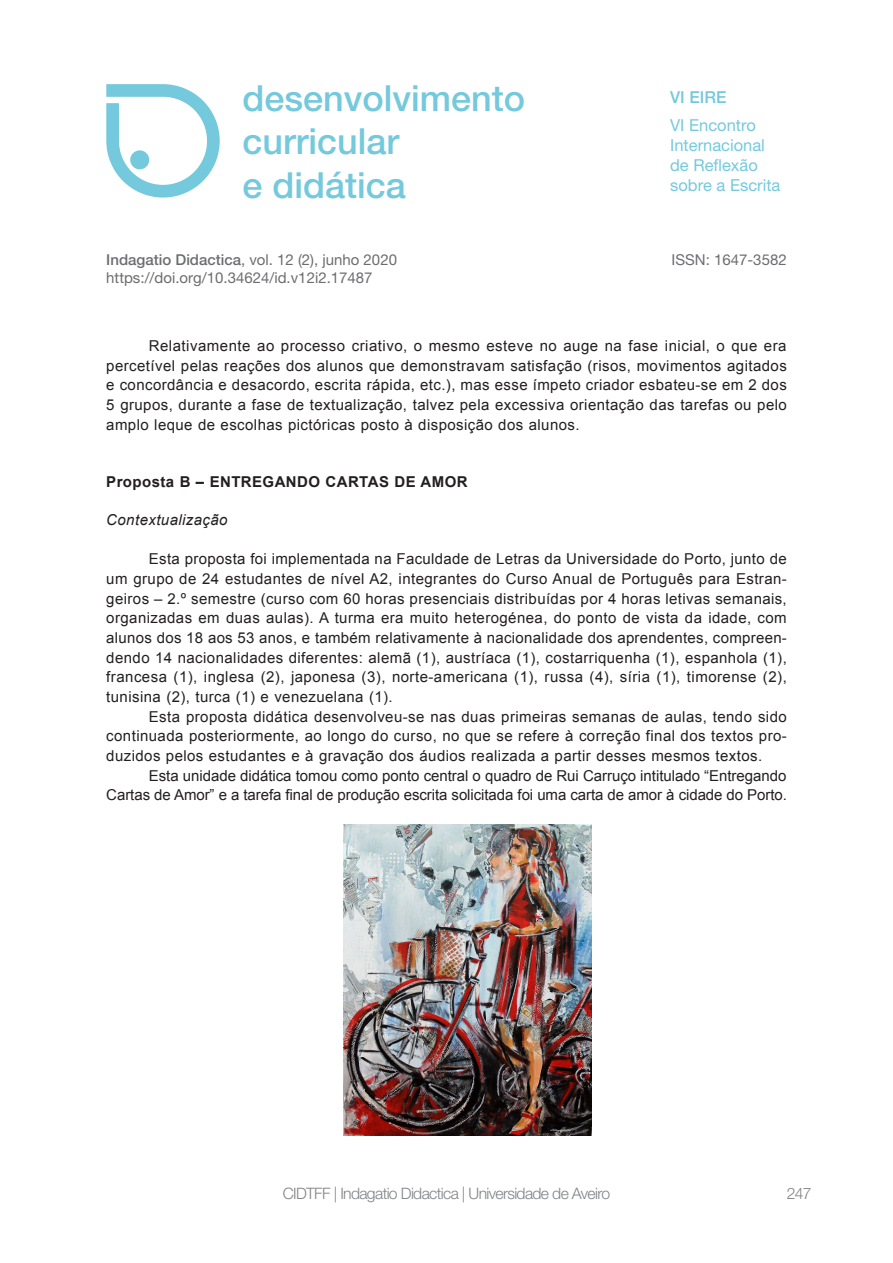
<style>
.page{position:relative;width:893px;height:1263px;background:#fff}
.page>*{position:absolute;margin:0;border:0;box-sizing:border-box;transform-origin:0 0}
.t1{font:500 36px/43.2px "Helvetica Neue LT Pro";color:#75c9dc}
.t2{font:16.5px/19.8px "Helvetica Neue LT Pro";color:#75c9dc}
.t3{font:500 16.5px "Helvetica Neue LT Pro";color:#75c9dc}
.t4{font:300 15.75px "Helvetica Neue LT Pro";letter-spacing:-.04em;color:#808285}
.Paragrafo{font:15px/19.6px "Arial";color:#231f20;text-align:justify}
.t5{font:15px "Helvetica Neue LT Pro";color:#6c6d70}
.Sub-subtitulos{font:700 15px "Arial";letter-spacing:.03em;color:#231f20}
.sub-subtitulos_nivel{font:italic 15px "Arial";letter-spacing:.03em;color:#231f20}
.s1{font-weight:500}
</style>
<div class="page">
<svg style="left:106px;top:84px;width:114px;height:114px"></svg>
<div style="left:130px;top:150px;width:19px;height:19px;background:#75c9dc;border-radius:50%"></div>
<img style="left:344px;top:825px;width:248px;height:310px">
<h1 class="t1" style="left:242px;top:76px;width:284px">desenvolvimento curricular<br>e didática</h1>
<p class="t5" style="left:106px;top:251px;width:292px"><span class="s1">Indagatio Didactica</span>, vol. 12 (2), junho 2020</p>
<p class="t5" style="left:106px;top:269px;width:268px">https://doi.org/10.34624/id.v12i2.17487</p>
<p class="t3" style="left:670px;top:87px;width:58px">VI EIRE</p>
<p class="t2" style="left:670px;top:115px;width:112px">VI Encontro<br>Internacional de Reflexão sobre a Escrita</p>
<p class="t5" style="left:672px;top:251px;width:117px">ISSN: 1647-3582</p>
<p class="Paragrafo" style="left:106px;top:336px;width:682px;text-indent:43px">Relativamente ao processo criativo, o mesmo esteve no auge na fase inicial, o que era percetível pelas reações dos alunos que demonstravam satisfação (risos, movimentos agitados e concordância e desacordo, escrita rápida, etc.), mas esse ímpeto criador esbateu-se em 2 dos 5 grupos, durante a fase de textualização, talvez pela excessiva orientação das tarefas ou pelo amplo leque de escolhas pictóricas posto à disposição dos alunos.</p>
<p class="Sub-subtitulos" style="left:106px;top:472px;width:363px">Proposta B – ENTREGANDO CARTAS DE AMOR</p>
<p class="sub-subtitulos_nivel" style="left:106px;top:510px;width:123px">Contextualização</p>
<p class="Paragrafo" style="left:106px;top:549px;width:682px;text-indent:43px">Esta proposta foi implementada na Faculdade de Letras da Universidade do Porto, junto de um grupo de 24 estudantes de nível A2, integrantes do Curso Anual de Português para Estran&shy;geiros – 2.º semestre (curso com 60 horas presenciais distribuídas por 4 horas letivas semanais, organizadas em duas aulas). A turma era muito heterogénea, do ponto de vista da idade, com alunos dos 18 aos 53 anos, e também relativamente à nacionalidade dos aprendentes, compreen&shy;dendo 14 nacionalidades diferentes: alemã (1), austríaca (1), costarriquenha (1), espanhola (1), francesa (1), inglesa (2), japonesa (3), norte-americana (1), russa (4), síria (1), timorense (2), tunisina (2), turca (1) e venezuelana (1).</p>
<p class="Paragrafo" style="left:106px;top:707px;width:682px;text-indent:43px">Esta proposta didática desenvolveu-se nas duas primeiras semanas de aulas, tendo sido continuada posteriormente, ao longo do curso, no que se refere à correção final dos textos pro&shy;duzidos pelos estudantes e à gravação dos áudios realizada a partir desses mesmos textos.</p>
<p class="Paragrafo" style="left:106px;top:766px;width:682px;text-align:right">Esta unidade didática tomou como ponto central o quadro de Rui Carruço intitulado “Entregando<br>Cartas de Amor” e a tarefa final de produção escrita solicitada foi uma carta de amor à cidade do Porto.</p>
<p class="t4" style="left:283px;top:1184px;width:329px">CIDTFF | Indagatio Didactica | Universidade de Aveiro</p>
<p class="t4" style="left:787px;top:1184px;width:27px">247</p>
</div>
